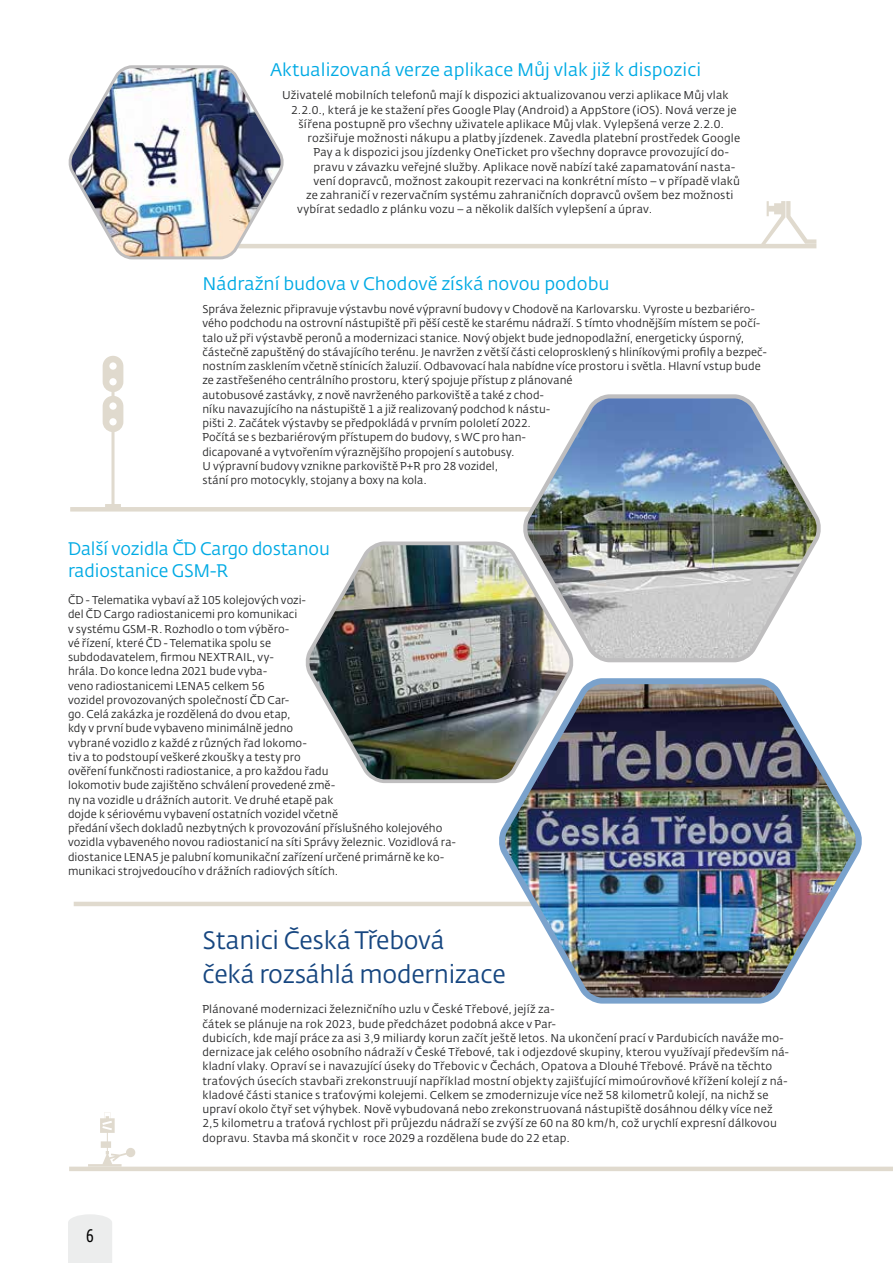
<style>
.page{position:relative;width:893px;height:1263px;background:#fff}
.page>*{position:absolute;margin:0;border:0;box-sizing:border-box;transform-origin:0 0}
.t1{font:25.05px/33.3px "CD Fedra";letter-spacing:-.01em;color:#164680}
.t2{font:18px/21.6px "CD Fedra";color:#00aae4}
.t3{font:18px "CD Fedra Cond Pro";color:#000}
.t4{font:11.25px/14.2px "CD Fedra";letter-spacing:.01em;color:#282829}
</style>
<div class="page">
<div style="left:68px;top:1214px;width:44px;height:49px;background:#eceded"></div>
<hr style="left:74px;top:902px;width:617px;height:4px;background:#e0dace">
<hr style="left:198px;top:244px;width:618px;height:4px;background:#e0dace">
<hr style="left:70px;top:507px;width:618px;height:4px;background:#e0dace">
<img style="left:519px;top:394px;width:302px;height:269px">
<img style="left:493px;top:678px;width:369px;height:326px">
<img style="left:305px;top:540px;width:272px;height:245px">
<img style="left:68px;top:65px;width:219px;height:195px">
<div style="left:69px;top:1166px;width:824px;height:5px;background:#e0dace"></div>
<svg style="left:88px;top:1112px;width:47px;height:54px"></svg>
<svg style="left:103px;top:356px;width:20px;height:151px"></svg>
<div style="left:109px;top:378px;width:8px;height:7px;background:#fff;border-radius:50%"></div>
<div style="left:109px;top:362px;width:8px;height:8px;background:#fff;border-radius:50%"></div>
<svg style="left:761px;top:201px;width:55px;height:43px"></svg>
<h2 class="t2" style="left:270px;top:59px;width:433px">Aktualizovaná verze aplikace Můj vlak již k dispozici</h2>
<p class="t4" style="left:282px;top:89px;width:448px">Uživatelé mobilních telefonů mají k dispozici aktualizovanou verzi aplikace Můj vlak</p>
<p class="t4" style="left:291px;top:103px;width:447px">2.2.0., která je ke stažení přes Google Play (Android) a AppStore (iOS). Nová verze je</p>
<p class="t4" style="left:299px;top:117px;width:427px">šířena postupně pro všechny uživatele aplikace Můj vlak. Vylepšená verze 2.2.0.</p>
<p class="t4" style="left:308px;top:131px;width:434px">rozšiřuje možnosti nákupu a platby jízdenek. Zavedla platební prostředek Google</p>
<p class="t4" style="left:314px;top:146px;width:417px">Pay a k dispozici jsou jízdenky OneTicket pro všechny dopravce provozující do-</p>
<p class="t4" style="left:314px;top:160px;width:423px">pravu v závazku veřejné služby. Aplikace nově nabízí také zapamatování nasta-</p>
<p class="t4" style="left:314px;top:174px;width:428px">vení dopravců, možnost zakoupit rezervaci na konkrétní místo – v případě vlaků</p>
<p class="t4" style="left:306px;top:188px;width:429px">ze zahraničí v rezervačním systému zahraničních dopravců ovšem bez možnosti</p>
<p class="t4" style="left:297px;top:203px;width:357px">vybírat sedadlo z plánku vozu – a několik dalších vylepšení a úprav.</p>
<h2 class="t2" style="left:202px;top:273px;width:409px">Nádražní budova v Chodově získá novou podobu</h2>
<p class="t4" style="left:202px;top:302px;width:566px">Správa železnic připravuje výstavbu nové výpravní budovy v Chodově na Karlovarsku. Vyroste u bezbariéro&shy;vého podchodu na ostrovní nástupiště při pěší cestě ke starému nádraží. S tímto vhodnějším místem se počí&shy;talo už při výstavbě peronů a modernizaci stanice. Nový objekt bude jednopodlažní, energeticky úsporný, částečně zapuštěný do stávajícího terénu. Je navržen z větší části celoprosklený s hliníkovými profily a bezpeč&shy;nostním zasklením včetně stínicích žaluzií. Odbavovací hala nabídne více prostoru i světla. Hlavní vstup bude ze zastřešeného centrálního prostoru, který spojuje přístup z plánované<br>autobusové zastávky, z nově navrženého parkoviště a také z chod-<br>níku navazujícího na nástupiště 1 a již realizovaný podchod k nástu-<br>pišti 2. Začátek výstavby se předpokládá v prvním pololetí 2022.<br>Počítá se s bezbariérovým přístupem do budovy, s WC pro han-<br>dicapované a vytvořením výraznějšího propojení s autobusy.<br>U výpravní budovy vznikne parkoviště P+R pro 28 vozidel,<br>stání pro motocykly, stojany a boxy na kola.</p>
<h2 class="t2" style="left:68px;top:538px;width:263px">Další vozidla ČD Cargo dostanou radiostanice GSM-R</h2>
<p class="t4" style="left:68px;top:593px;width:389px">ČD - Telematika vybaví až 105 kolejových vozi-<br>del ČD Cargo radiostanicemi pro komunikaci<br>v systému GSM-R. Rozhodlo o tom výběro-<br>vé řízení, které ČD - Telematika spolu se<br>subdodavatelem, firmou NEXTRAIL, vy-<br>hrála. Do konce ledna 2021 bude vyba-<br>veno radiostanicemi LENA5 celkem 56<br>vozidel provozovaných společností ČD Car-<br>go. Celá zakázka je rozdělená do dvou etap,<br>kdy v první bude vybaveno minimálně jedno<br>vybrané vozidlo z každé z různých řad lokomo-<br>tiv a to podstoupí veškeré zkoušky a testy pro<br>ověření funkčnosti radiostanice, a pro každou řadu<br>lokomotiv bude zajištěno schválení provedené změ-<br>ny na vozidle u drážních autorit. Ve druhé etapě pak<br>dojde k sériovému vybavení ostatních vozidel včetně<br>předání všech dokladů nezbytných k provozování příslušného kolejového vozidla vybaveného novou radiostanicí na síti Správy železnic. Vozidlová ra&shy;diostanice LENA5 je palubní komunikační zařízení určené primárně ke ko&shy;munikaci strojvedoucího v drážních radiových sítích.</p>
<h2 class="t3" style="left:86px;top:1226px;width:10px">6</h2>
<h1 class="t1" style="left:202px;top:924px;width:305px">Stanici Česká Třebová<br>čeká rozsáhlá modernizace</h1>
<p class="t4" style="left:202px;top:1002px;width:588px">Plánované modernizaci železničního uzlu v České Třebové, jejíž za-<br>čátek se plánuje na rok 2023, bude předcházet podobná akce v Par-<br>dubicích, kde mají práce za asi 3,9 miliardy korun začít ještě letos. Na ukončení prací v Pardubicích naváže mo&shy;dernizace jak celého osobního nádraží v České Třebové, tak i odjezdové skupiny, kterou využívají především ná&shy;kladní vlaky. Opraví se i navazující úseky do Třebovic v Čechách, Opatova a Dlouhé Třebové. Právě na těchto traťových úsecích stavbaři zrekonstruují například mostní objekty zajišťující mimoúrovňové křížení kolejí z ná&shy;kladové části stanice s traťovými kolejemi. Celkem se zmodernizuje více než 58 kilometrů kolejí, na nichž se upraví okolo čtyř set výhybek. Nově vybudovaná nebo zrekonstruovaná nástupiště dosáhnou délky více než 2,5 kilometru a traťová rychlost při průjezdu nádraží se zvýší ze 60 na 80 km/h, což urychlí expresní dálkovou dopravu. Stavba má skončit v roce 2029 a rozdělena bude do 22 etap.</p>
</div>
